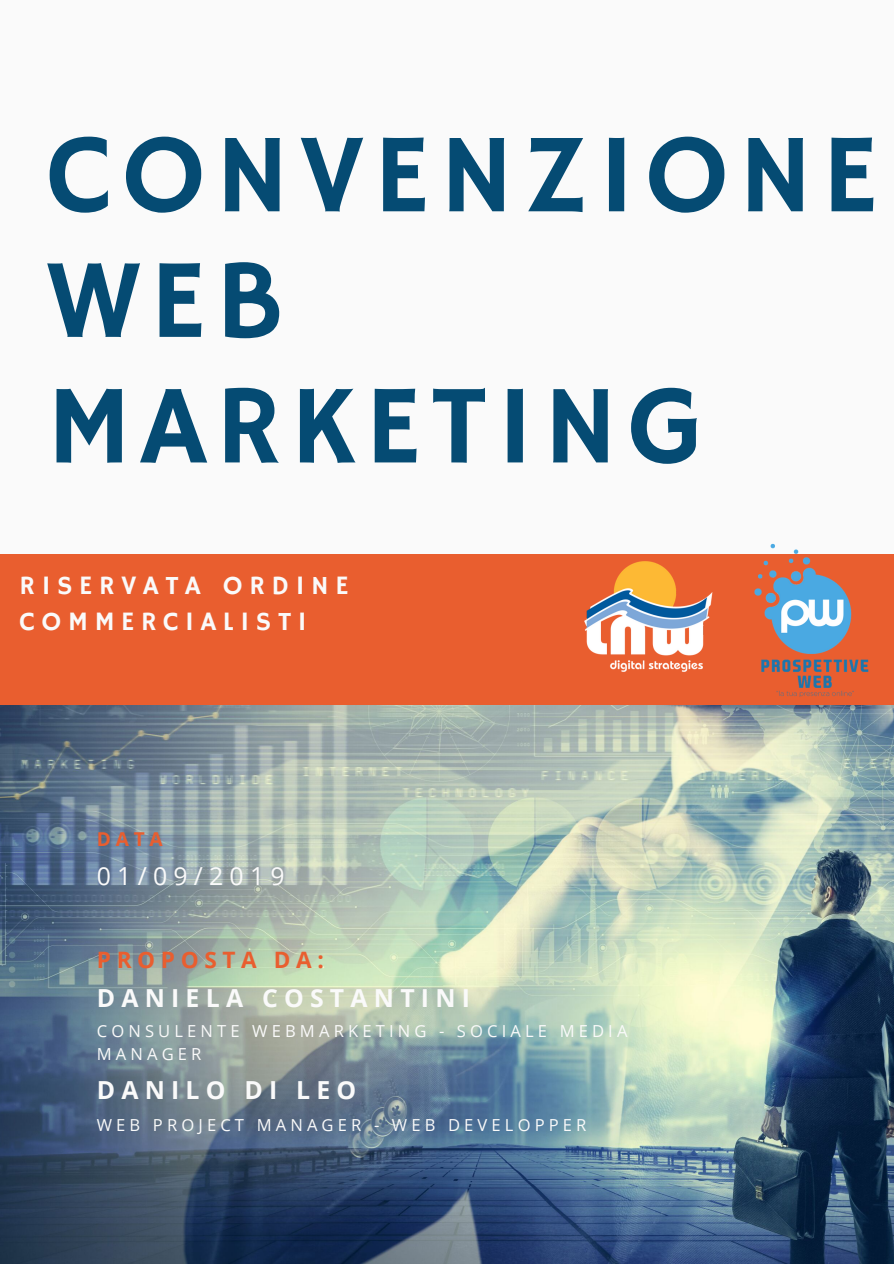
<style>
.page{position:relative;width:894px;height:1264px;background:#fff}
.page>*{position:absolute;margin:0;border:0;box-sizing:border-box;transform-origin:0 0}
.t1{font:112.8px/125.6px "Hammersmith One";letter-spacing:.08em;color:#054b73}
.t2{font:26.55px/36px "Hammersmith One";letter-spacing:.25em;color:#fafafa}
.t3{font:700 24.9px "Open Sans";letter-spacing:.25em;color:#fafafa}
.t4{font:24.9px "Open Sans";letter-spacing:.25em;color:#fafafa}
.t5{font:700 22.65px "Open Sans";letter-spacing:.25em;color:#e95e2f}
.t6{font:700 19.05px "Open Sans";color:#e95e2f}
.t7{font:16.5px/22.5px "Open Sans";letter-spacing:.25em;color:#fafafa}
</style>
<div class="page">
<div style="left:0;top:0;width:893px;height:1263px;background:#fafafa"></div>
<img style="left:0;top:704px;width:893px;height:559px">
<div style="left:0;top:554px;width:893px;height:150px;background:#e95e2f"></div>
<img style="left:584px;top:561px;width:129px;height:111px">
<img style="left:713px;top:543px;width:180px;height:183px">
<h1 class="t1" style="left:47px;top:117px;width:833px">CONVENZIONE<br>WEB<br>MARKETING</h1>
<h2 class="t2" style="left:20px;top:568px;width:330px">RISERVATA ORDINE<br>COMMERCIALISTI</h2>
<p class="t6" style="left:97px;top:825px;width:67px">DATA</p>
<h3 class="t4" style="left:97px;top:858px;width:189px">01/09/2019</h3>
<h3 class="t5" style="left:97px;top:943px;width:228px">PROPOSTA DA:</h3>
<h3 class="t3" style="left:97px;top:980px;width:374px">DANIELA COSTANTINI</h3>
<p class="t7" style="left:97px;top:1019px;width:532px">CONSULENTE WEBMARKETING - SOCIALE MEDIA<br>MANAGER</p>
<h3 class="t3" style="left:97px;top:1072px;width:261px">DANILO DI LEO</h3>
<p class="t7" style="left:97px;top:1113px;width:491px">WEB PROJECT MANAGER - WEB DEVELOPPER</p>
</div>
